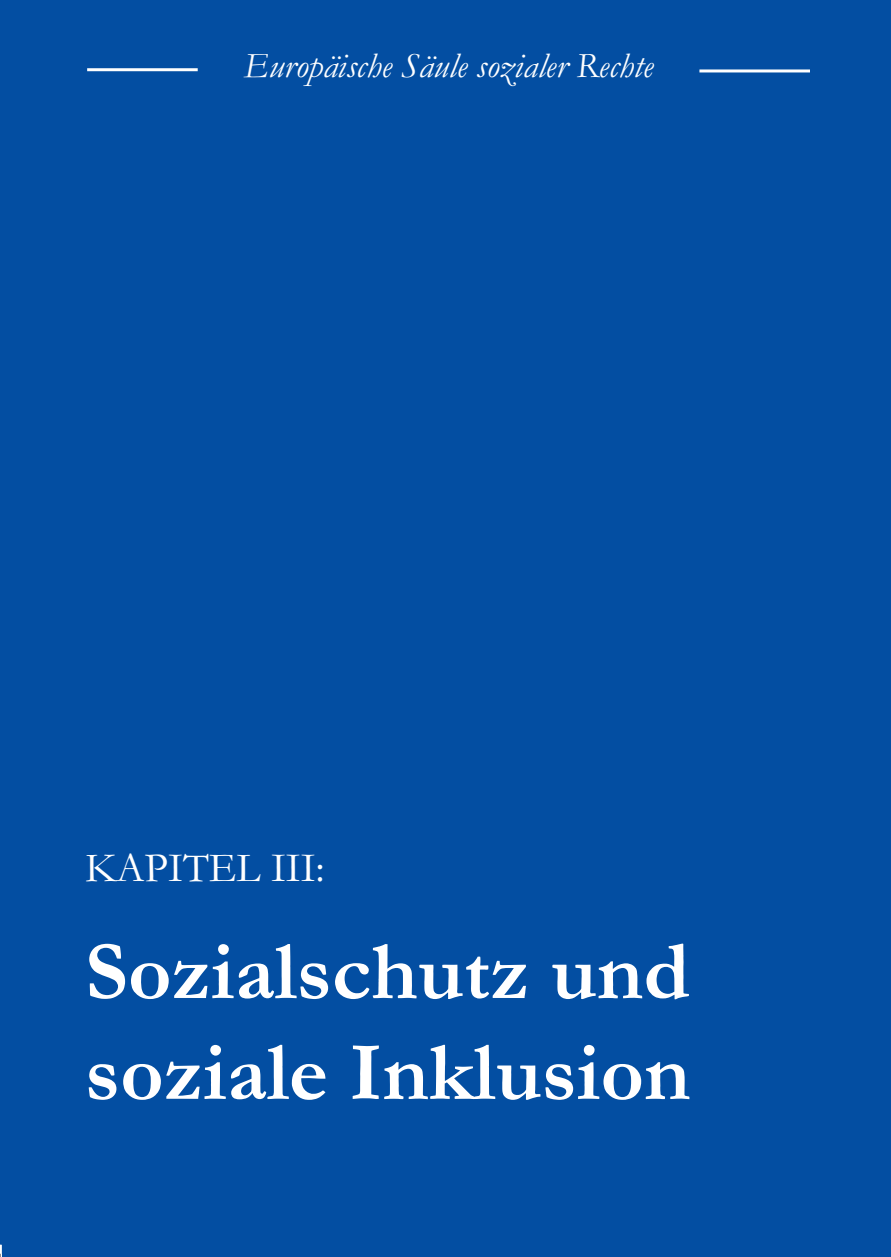
<style>
.page{position:relative;width:891px;height:1257px;background:#034ea2}
.page>*{position:absolute;margin:0;border:0;box-sizing:border-box;transform-origin:0 0}
.t1{font:700 84px/100.8px "Garamond";color:#fff}
.t2{font:42px "Garamond";color:#fff}
.t3{font:italic 36px "Garamond";color:#fff}
</style>
<div class="page">
<hr style="left:699px;top:69px;width:111px;height:3px;background:#fff">
<hr style="left:87px;top:68px;width:111px;height:3px;background:#fff">
<svg style="left:0;top:1245px;width:2px;height:12px"></svg>
<p class="t3" style="left:244px;top:43px;width:411px">Europäische Säule sozialer Rechte</p>
<p class="t2" style="left:85px;top:853px;width:241px">KAPITEL III:</p>
<p class="t1" style="left:85px;top:928px;width:607px">Sozialschutz und soziale Inklusion</p>
</div>
